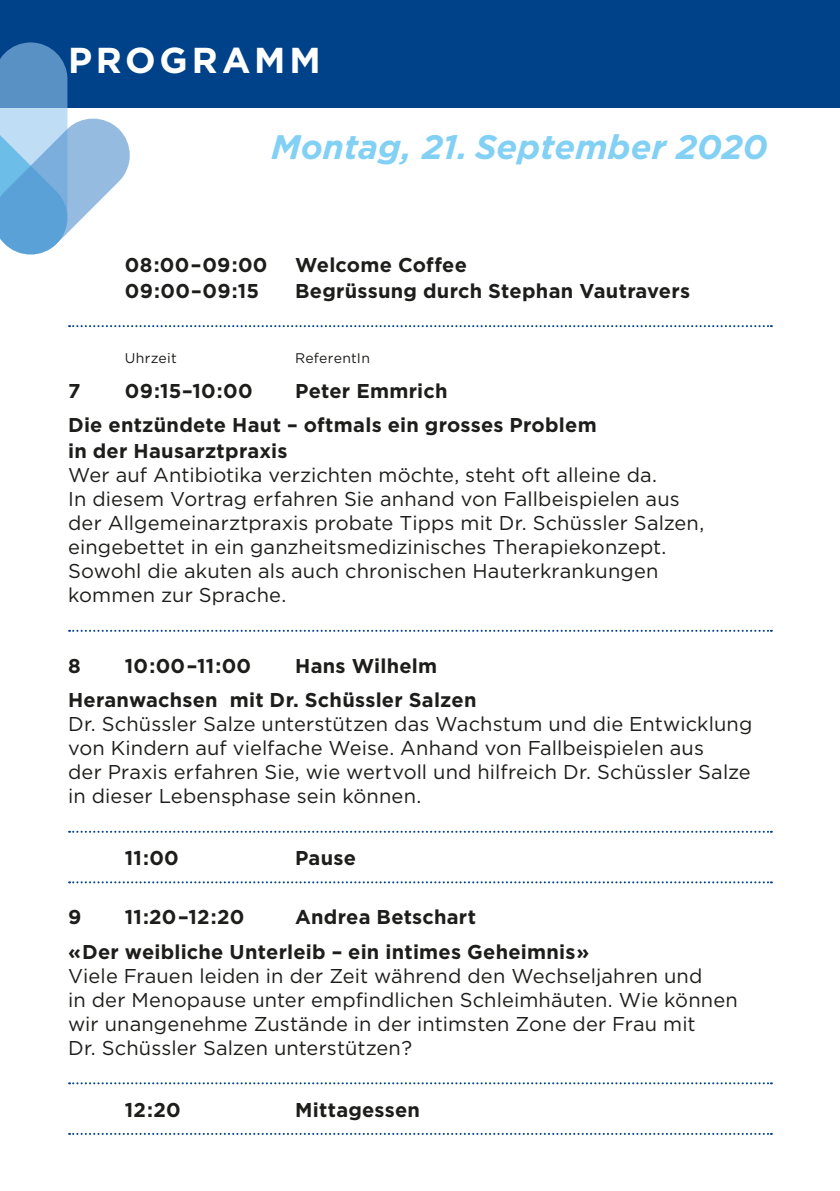
<style>
.page{position:relative;width:840px;height:1191px;background:#fff}
.page>*{position:absolute;margin:0;border:0;box-sizing:border-box;transform-origin:0 0}
.t1{font:700 36px "Gotham";letter-spacing:.1em;color:#fff}
.t2{font:italic 700 34px "Gotham";color:#83d0f5}
.t3{font:20px/24px "Gotham";letter-spacing:.005em;color:#1d1d1b}
.t4{font:700 20px/34.6px "Gotham";letter-spacing:.01em;color:#1d1d1b}
.t5{font:14px "Gotham";letter-spacing:.015em;color:#1d1d1b}
</style>
<div class="page">
<svg style="left:69px;top:325px;width:702px;height:2px"></svg>
<svg style="left:69px;top:630px;width:702px;height:2px"></svg>
<svg style="left:69px;top:830px;width:702px;height:2px"></svg>
<svg style="left:69px;top:881px;width:702px;height:2px"></svg>
<svg style="left:69px;top:1082px;width:702px;height:2px"></svg>
<svg style="left:69px;top:1132px;width:702px;height:2px"></svg>
<div style="left:0;top:0;width:839px;height:108px;background:#004289"></div>
<svg style="left:0;top:42px;width:130px;height:213px"></svg>
<h1 class="t1" style="left:68px;top:39px;width:254px">PROGRAMM</h1>
<h2 class="t2" style="left:271px;top:127px;width:497px">Montag, 21. September 2020</h2>
<p class="t4" style="left:125px;top:247px;width:144px">08:00–09:00</p>
<p class="t4" style="left:295px;top:247px;width:173px">Welcome Coffee</p>
<p class="t4" style="left:125px;top:273px;width:136px">09:00–09:15</p>
<p class="t4" style="left:295px;top:273px;width:396px">Begrüssung durch Stephan Vautravers</p>
<p class="t5" style="left:125px;top:351px;width:53px">Uhrzeit</p>
<p class="t5" style="left:295px;top:351px;width:76px">ReferentIn</p>
<p class="t4" style="left:68px;top:373px;width:530px;text-indent:227px">Peter Emmrich<br>Die entzündete Haut – oftmals ein grosses Problem</p>
<p class="t4" style="left:68px;top:433px;width:221px">in der Hausarztpraxis</p>
<p class="t3" style="left:68px;top:463px;width:637px">Wer auf Antibiotika verzichten möchte, steht oft alleine da.<br>In diesem Vortrag erfahren Sie anhand von Fallbeispielen aus der Allgemeinarztpraxis probate Tipps mit Dr. Schüssler Salzen, eingebettet in ein ganzheitsmedizinisches Therapiekonzept.<br>Sowohl die akuten als auch chronischen Hauterkrankungen kommen zur Sprache.</p>
<p class="t4" style="left:68px;top:373px;width:14px">7</p>
<p class="t4" style="left:125px;top:373px;width:129px">09:15–10:00</p>
<p class="t4" style="left:68px;top:648px;width:409px;text-indent:227px">Hans Wilhelm<br>Heranwachsen mit Dr. Schüssler Salzen</p>
<p class="t3" style="left:68px;top:712px;width:685px">Dr. Schüssler Salze unterstützen das Wachstum und die Entwicklung von Kindern auf vielfache Weise. Anhand von Fallbeispielen aus<br>der Praxis erfahren Sie, wie wertvoll und hilfreich Dr. Schüssler Salze in dieser Lebensphase sein können.</p>
<p class="t4" style="left:68px;top:648px;width:14px">8</p>
<p class="t4" style="left:125px;top:648px;width:128px">10:00–11:00</p>
<p class="t4" style="left:125px;top:840px;width:55px">11:00</p>
<p class="t4" style="left:295px;top:840px;width:62px">Pause</p>
<p class="t4" style="left:68px;top:899px;width:522px;text-indent:227px">Andrea Betschart<br>«Der weibliche Unterleib – ein intimes Geheimnis»</p>
<p class="t3" style="left:68px;top:963px;width:671px">Viele Frauen leiden in der Zeit während den Wechseljahren und<br>in der Menopause unter empfindlichen Schleimhäuten. Wie können wir unangenehme Zustände in der intimsten Zone der Frau mit<br>Dr. Schüssler Salzen unterstützen?</p>
<p class="t4" style="left:68px;top:899px;width:15px">9</p>
<p class="t4" style="left:125px;top:899px;width:121px">11:20–12:20</p>
<p class="t4" style="left:125px;top:1092px;width:57px">12:20</p>
<p class="t4" style="left:295px;top:1092px;width:126px">Mittagessen</p>
</div>
